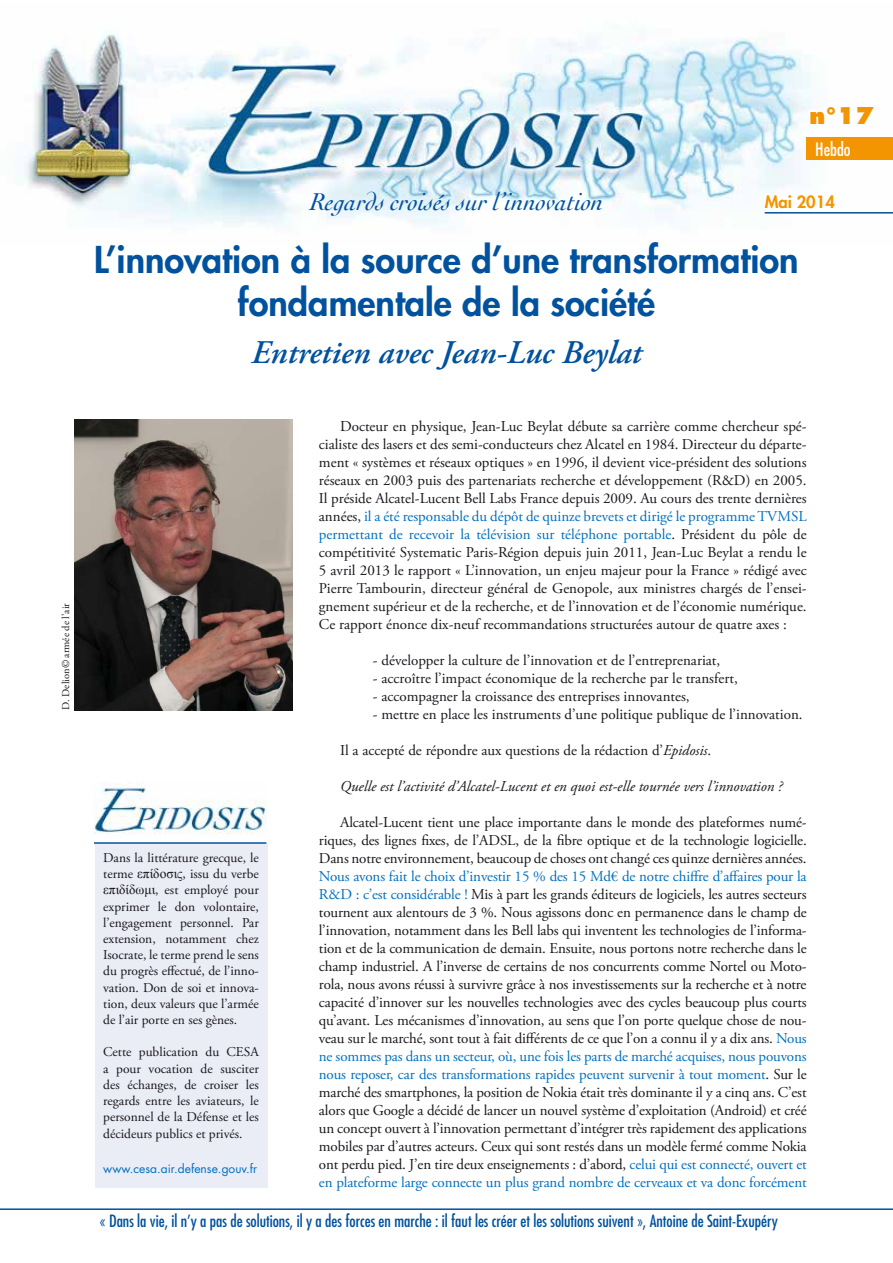
<style>
.page{position:relative;width:893px;height:1263px;background:#fff}
.page>*{position:absolute;margin:0;border:0;box-sizing:border-box;transform-origin:0 0}
.t1{font:800 36px/43.2px "Futura Std";color:#00519e;text-align:center}
.t2{font:italic 600 33px "Adobe Garamond Pro";color:#00519e}
.t3{font:italic 25.5px "Cochin";color:#00519e}
.t4{font:800 22.5px "Futura Std";color:#f29500}
.t5{font:condensed 18px "Futura Std";color:#fff}
.t6{font:condensed 16.5px "Futura Std";color:#00519e}
.t7{font:800 16.5px "Futura Std";color:#f29500}
.t8{font:15px/18px "Adobe Garamond Pro";color:#1a171c;text-align:justify}
.t9{font:italic 15px "Adobe Garamond Pro";color:#1a171c}
.t10{font:13.5px/16.2px "Adobe Garamond Pro";color:#1a171c;text-align:justify}
.t11{font:12px "Futura Std";color:#0070c0}
.t12{font:10.5px "Adobe Garamond Pro";color:#1a171c}
.s1{font-family:"Times New Roman"}
.s2{color:#0070c0}
.s3{font-style:italic}
</style>
<div class="page">
<hr style="left:0;top:1208px;width:893px;height:2px;background:#00519e">
<img style="left:16px;top:34px;width:795px;height:193px">
<div style="left:807px;top:137px;width:86px;height:23px;background:#f29500"></div>
<svg style="left:808px;top:104px;width:3px;height:23px"></svg>
<hr style="left:765px;top:212px;width:128px;height:2px;background:#00519e">
<svg style="left:763px;top:181px;width:48px;height:28px"></svg>
<div style="left:95px;top:844px;width:172px;height:344px;background:#eaecf6"></div>
<img style="left:94px;top:782px;width:172px;height:53px">
<hr style="left:94px;top:842px;width:172px;height:2px;background:#00519e">
<img style="left:75px;top:420px;width:218px;height:290px">
<p class="t12" style="left:60px;top:710px;width:108px;rotate:-90deg">D. Delion© armée de l’air</p>
<h3 class="t4" style="left:810px;top:101px;width:66px">n°17</h3>
<p class="t5" style="left:815px;top:139px;width:37px">Hebdo</p>
<h3 class="t3" style="left:310px;top:185px;width:295px">Regards croisés sur l’innovation</h3>
<p class="t7" style="left:765px;top:191px;width:72px">Mai 2014</p>
<h1 class="t1" style="left:94px;top:238px;width:706px">L’innovation à la source d’une transformation fondamentale de la société</h1>
<h2 class="t2" style="left:251px;top:333px;width:392px">Entretien avec Jean-Luc Beylat</h2>
<p class="t10" style="left:103px;top:850px;width:157px">Dans la littérature grecque, le terme <span class="s1">επίδοσις</span>, issu du verbe <span class="s1">επιδίδωμι</span>, est employé pour exprimer le don volontaire, l’engagement personnel. Par extension, notamment chez Isocrate, le terme prend le sens du progrès effectué, de l’inno&shy;vation. Don de soi et innova&shy;tion, deux valeurs que l’armée de l’air porte en ses gènes.</p>
<p class="t10" style="left:103px;top:1044px;width:157px">Cette publication du CESA a pour vocation de susciter des échanges, de croiser les regards entre les aviateurs, le personnel de la Défense et les décideurs publics et privés.</p>
<p class="t11" style="left:103px;top:1161px;width:155px">www.cesa.air.defense.gouv.fr</p>
<p class="t8" style="left:319px;top:418px;width:489px;text-indent:21px">Docteur en physique, Jean-Luc Beylat débute sa carrière comme chercheur spé&shy;cialiste des lasers et des semi-conducteurs chez Alcatel en 1984. Directeur du départe&shy;ment « systèmes et réseaux optiques » en 1996, il devient vice-président des solutions réseaux en 2003 puis des partenariats recherche et développement (R&amp;D) en 2005.<br>Il préside Alcatel-Lucent Bell Labs France depuis 2009. Au cours des trente dernières années, <span class="s2">il a été responsable du dépôt de quinze brevets et dirigé le programme TVMSL permettant de recevoir la télévision sur téléphone portable</span>. Président du pôle de compétitivité Systematic Paris-Région depuis juin 2011, Jean-Luc Beylat a rendu le 5 avril 2013 le rapport « L’innovation, un enjeu majeur pour la France » rédigé avec Pierre Tambourin, directeur général de Genopole, aux ministres chargés de l’ensei&shy;gnement supérieur et de la recherche, et de l’innovation et de l’économie numérique.<br>Ce rapport énonce dix-neuf recommandations structurées autour de quatre axes :</p>
<p class="t8" style="left:373px;top:652px;width:349px">- développer la culture de l’innovation et de l’entreprenariat,</p>
<p class="t8" style="left:373px;top:670px;width:366px">- accroître l’impact économique de la recherche par le transfert,</p>
<p class="t8" style="left:373px;top:688px;width:318px">- accompagner la croissance des entreprises innovantes,</p>
<p class="t8" style="left:373px;top:706px;width:431px">- mettre en place les instruments d’une politique publique de l’innovation.</p>
<p class="t8" style="left:340px;top:742px;width:373px">Il a accepté de répondre aux questions de la rédaction d’<span class="s3">Epidosis</span>.</p>
<p class="t9" style="left:340px;top:777px;width:444px">Quelle est l’activité d’Alcatel-Lucent et en quoi est-elle tournée vers l’innovation ?</p>
<p class="t8" style="left:319px;top:814px;width:489px;text-indent:21px">Alcatel-Lucent tient une place importante dans le monde des plateformes numé&shy;riques, des lignes fixes, de l’ADSL, de la fibre optique et de la technologie logicielle.<br>Dans notre environnement, beaucoup de choses ont changé ces quinze dernières années.</p>
<p class="t8" style="left:319px;top:868px;width:489px"><span class="s2">Nous avons fait le choix d’investir 15 % des 15 Md€ de notre chiffre d’affaires pour la R&amp;D : c’est considérable !</span> Mis à part les grands éditeurs de logiciels, les autres secteurs tournent aux alentours de 3 %. Nous agissons donc en permanence dans le champ de l’innovation, notamment dans les Bell labs qui inventent les technologies de l’informa&shy;tion et de la communication de demain. Ensuite, nous portons notre recherche dans le champ industriel. A l’inverse de certains de nos concurrents comme Nortel ou Moto&shy;rola, nous avons réussi à survivre grâce à nos investissements sur la recherche et à notre capacité d’innover sur les nouvelles technologies avec des cycles beaucoup plus courts qu’avant. Les mécanismes d’innovation, au sens que l’on porte quelque chose de nou&shy;veau sur le marché, sont tout à fait différents de ce que l’on a connu il y a dix ans. <span class="s2">Nous ne sommes pas dans un secteur, où, une fois les parts de marché acquises, nous pouvons nous reposer, car des transformations rapides peuvent survenir à tout moment</span>. Sur le marché des smartphones, la position de Nokia était très dominante il y a cinq ans. C’est alors que Google a décidé de lancer un nouvel système d’exploitation (Android) et créé un concept ouvert à l’innovation permettant d’intégrer très rapidement des applications mobiles par d’autres acteurs. Ceux qui sont restés dans un modèle fermé comme Nokia ont perdu pied. J’en tire deux enseignements : d’abord, <span class="s2">celui qui est connecté, ouvert et en plateforme large connecte un plus grand nombre de cerveaux et va donc forcément</span></p>
<p class="t6" style="left:100px;top:1211px;width:680px">« Dans la vie, il n’y a pas de solutions, il y a des forces en marche : il faut les créer et les solutions suivent », Antoine de Saint-Exupéry</p>
</div>
